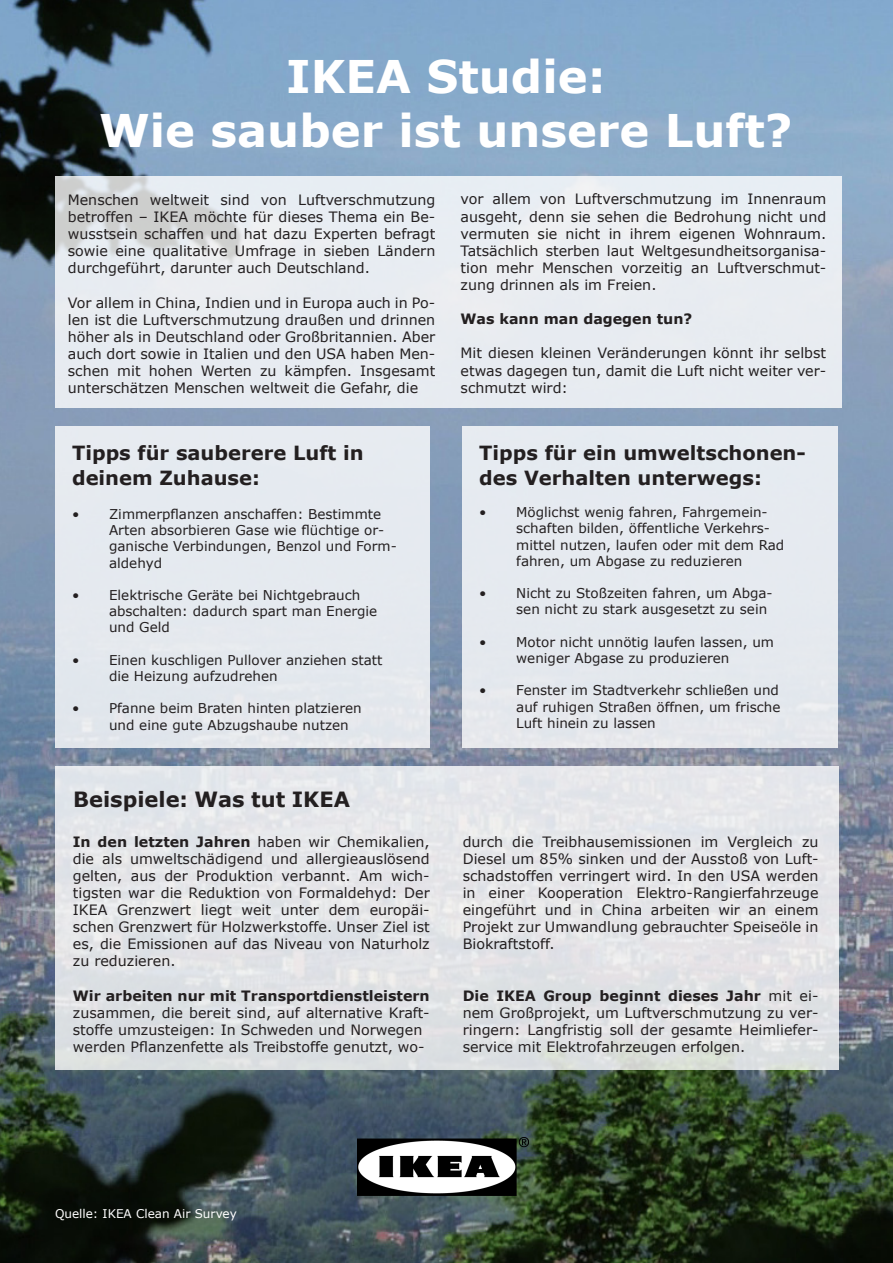
<style>
.page{position:relative;width:893px;height:1263px;background:#fff}
.page>*{position:absolute;margin:0;border:0;box-sizing:border-box;transform-origin:0 0}
.t1{font:700 45px "Verdana";color:#fff}
.t2{font:700 21px "Verdana";color:#231f20}
.t3{font:700 19.5px/25.2px "Verdana";color:#231f20}
.t4{font:14.25px/17.1px "Verdana";color:#231f20;text-align:justify}
.t5{font:700 14.25px "Verdana";color:#231f20}
.t6{font:13.5px/16.2px "Verdana";color:#231f20}
.t7{font:12px "Verdana";color:#fff}
.s1{font-weight:700}
</style>
<div class="page">
<img style="left:0;top:0;width:893px;height:1263px">
<div style="left:462px;top:426px;width:376px;height:321px;background:#e5eaef"></div>
<div style="left:55px;top:176px;width:786px;height:232px;background:#e8ecf1"></div>
<div style="left:55px;top:426px;width:375px;height:321px;background:#e5eaef"></div>
<div style="left:55px;top:766px;width:783px;height:303px;background:#e3e4e8"></div>
<img style="left:357px;top:1137px;width:171px;height:59px">
<p class="t1" style="left:286px;top:44px;width:321px">IKEA Studie:</p>
<p class="t1" style="left:99px;top:98px;width:695px">Wie sauber ist unsere Luft?</p>
<p class="t4" style="left:68px;top:191px;width:369px">Menschen weltweit sind von Luftverschmutzung betroffen – IKEA möchte für dieses Thema ein Be&shy;wusstsein schaffen und hat dazu Experten befragt sowie eine qualitative Umfrage in sieben Ländern durchgeführt, darunter auch Deutschland.</p>
<p class="t4" style="left:68px;top:294px;width:369px">Vor allem in China, Indien und in Europa auch in Po&shy;len ist die Luftverschmutzung draußen und drinnen höher als in Deutschland oder Großbritannien. Aber auch dort sowie in Italien und den USA haben Men&shy;schen mit hohen Werten zu kämpfen. Insgesamt unterschätzen Menschen weltweit die Gefahr, die</p>
<p class="t3" style="left:72px;top:439px;width:293px">Tipps für sauberere Luft in</p>
<p class="t3" style="left:72px;top:465px;width:189px">deinem Zuhause:</p>
<p class="t6" style="left:72px;top:506px;width:311px">• Zimmerpflanzen anschaffen: Bestimmte</p>
<p class="t6" style="left:109px;top:522px;width:277px">Arten absorbieren Gase wie flüchtige or-</p>
<p class="t6" style="left:109px;top:538px;width:289px">ganische Verbindungen, Benzol und Form-</p>
<p class="t6" style="left:109px;top:554px;width:55px">aldehyd</p>
<p class="t6" style="left:72px;top:587px;width:290px">• Elektrische Geräte bei Nichtgebrauch</p>
<p class="t6" style="left:109px;top:603px;width:270px">abschalten: dadurch spart man Energie</p>
<p class="t6" style="left:109px;top:619px;width:62px">und Geld</p>
<p class="t6" style="left:72px;top:652px;width:312px">• Einen kuschligen Pullover anziehen statt</p>
<p class="t6" style="left:109px;top:668px;width:170px">die Heizung aufzudrehen</p>
<p class="t6" style="left:109px;top:700px;width:254px;text-indent:-37px">• Pfanne beim Braten hinten platzieren und eine gute Abzugshaube nutzen</p>
<p class="t2" style="left:73px;top:784px;width:278px">Beispiele: Was tut IKEA</p>
<p class="t4" style="left:73px;top:833px;width:358px"><span class="s1">In den letzten Jahren</span> haben wir Chemikalien, die als umweltschädigend und allergieauslösend gelten, aus der Produktion verbannt. Am wich&shy;tigsten war die Reduktion von Formaldehyd: Der IKEA Grenzwert liegt weit unter dem europäi&shy;schen Grenzwert für Holzwerkstoffe. Unser Ziel ist es, die Emissionen auf das Niveau von Naturholz zu reduzieren.</p>
<p class="t4" style="left:73px;top:987px;width:358px"><span class="s1">Wir arbeiten nur mit Transportdienstleistern </span>zusammen, die bereit sind, auf alternative Kraft&shy;stoffe umzusteigen: In Schweden und Norwegen</p>
<p class="t4" style="left:73px;top:1038px;width:353px">werden Pflanzenfette als Treibstoffe genutzt, wo-</p>
<p class="t4" style="left:461px;top:191px;width:367px">vor allem von Luftverschmutzung im Innenraum ausgeht, denn sie sehen die Bedrohung nicht und vermuten sie nicht in ihrem eigenen Wohnraum.<br>Tatsächlich sterben laut Weltgesundheitsorganisa&shy;tion mehr Menschen vorzeitig an Luftverschmut&shy;zung drinnen als im Freien.</p>
<p class="t5" style="left:461px;top:309px;width:233px">Was kann man dagegen tun?</p>
<p class="t4" style="left:461px;top:344px;width:367px">Mit diesen kleinen Veränderungen könnt ihr selbst etwas dagegen tun, damit die Luft nicht weiter ver&shy;schmutzt wird:</p>
<p class="t3" style="left:479px;top:439px;width:328px">Tipps für ein umweltschonen&shy;des Verhalten unterwegs:</p>
<p class="t6" style="left:479px;top:504px;width:290px">• Möglichst wenig fahren, Fahrgemein-</p>
<p class="t6" style="left:516px;top:520px;width:255px">schaften bilden, öffentliche Verkehrs-</p>
<p class="t6" style="left:516px;top:536px;width:270px">mittel nutzen, laufen oder mit dem Rad</p>
<p class="t6" style="left:516px;top:553px;width:228px">fahren, um Abgase zu reduzieren</p>
<p class="t6" style="left:479px;top:585px;width:295px">• Nicht zu Stoßzeiten fahren, um Abga-</p>
<p class="t6" style="left:516px;top:601px;width:253px">sen nicht zu stark ausgesetzt zu sein</p>
<p class="t6" style="left:479px;top:634px;width:296px">• Motor nicht unnötig laufen lassen, um</p>
<p class="t6" style="left:516px;top:650px;width:215px">weniger Abgase zu produzieren</p>
<p class="t6" style="left:479px;top:682px;width:301px">• Fenster im Stadtverkehr schließen und</p>
<p class="t6" style="left:516px;top:698px;width:266px">auf ruhigen Straßen öffnen, um frische</p>
<p class="t6" style="left:516px;top:715px;width:141px">Luft hinein zu lassen</p>
<p class="t4" style="left:463px;top:833px;width:357px">durch die Treibhausemissionen im Vergleich zu Diesel um 85% sinken und der Ausstoß von Luft&shy;schadstoffen verringert wird. In den USA werden in einer Kooperation Elektro-Rangierfahrzeuge eingeführt und in China arbeiten wir an einem Projekt zur Umwandlung gebrauchter Speiseöle in Biokraftstoff.</p>
<p class="t4" style="left:463px;top:987px;width:357px"><span class="s1">Die IKEA Group beginnt dieses Jahr</span> mit ei&shy;nem Großprojekt, um Luftverschmutzung zu ver&shy;ringern: Langfristig soll der gesamte Heimliefer&shy;service mit Elektrofahrzeugen erfolgen.</p>
<p class="t7" style="left:55px;top:1205px;width:183px">Quelle: IKEA Clean Air Survey</p>
</div>
